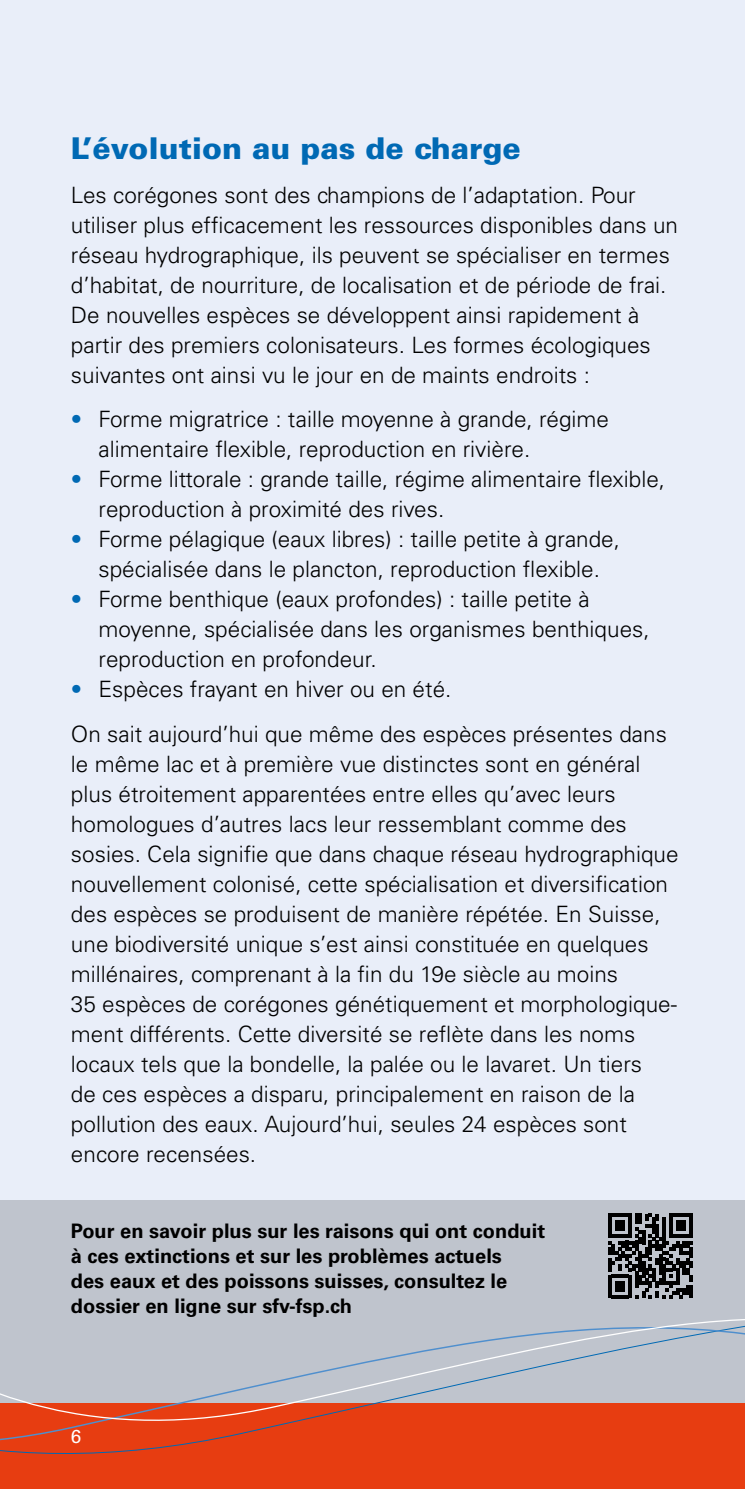
<style>
.page{position:relative;width:745px;height:1489px;background:#fff}
.page>*{position:absolute;margin:0;border:0;box-sizing:border-box;transform-origin:0 0}
.zw{font:900 30px "Univers";color:#0069b4}
.zw-2{font:300 22.5px/30px "Univers";color:#000}
.zw-3{font:700 20px/25px "Univers";color:#000}
.zw-4{font:18.75px "Univers";color:#fff}
.s1{color:#0069b4}
</style>
<div class="page">
<div style="left:0;top:0;width:744px;height:1488px;background:#e9eef9"></div>
<svg style="left:0;top:1200px;width:744px;height:288px;background:#ca9a94"></svg>
<svg style="left:607px;top:1213px;width:85px;height:85px;background:#4d4f52"></svg>
<p class="zw" style="left:71px;top:129px;width:451px">L’évolution au pas de charge</p>
<p class="zw-2" style="left:71px;top:180px;width:608px">Les corégones sont des champions de l’adaptation. Pour utiliser plus efficacement les ressources disponibles dans un réseau hydrographique, ils peuvent se spécialiser en termes d’habitat, de nourriture, de localisation et de période de frai.<br>De nouvelles espèces se développent ainsi rapidement à partir des premiers colonisateurs. Les formes écologiques suivantes ont ainsi vu le jour en de maints endroits :</p>
<p class="zw-2" style="left:98px;top:404px;width:512px;text-indent:-28px"><span class="s1">•</span> Forme migratrice : taille moyenne à grande, régime alimentaire flexible, reproduction en rivière.</p>
<p class="zw-2" style="left:98px;top:464px;width:568px;text-indent:-28px"><span class="s1">•</span> Forme littorale : grande taille, régime alimentaire flexible, reproduction à proximité des rives.</p>
<p class="zw-2" style="left:71px;top:524px;width:550px;text-align:center"><span class="s1">•</span> Forme pélagique (eaux libres) : taille petite à grande, spécialisée dans le plancton, reproduction flexible.</p>
<p class="zw-2" style="left:98px;top:584px;width:552px;text-indent:-28px"><span class="s1">•</span> Forme benthique (eaux profondes) : taille petite à moyenne, spécialisée dans les organismes benthiques, reproduction en profondeur.</p>
<p class="zw-2" style="left:71px;top:674px;width:382px"><span class="s1">•</span> Espèces frayant en hiver ou en été.</p>
<p class="zw-2" style="left:71px;top:718px;width:609px">On sait aujourd’hui que même des espèces présentes dans le même lac et à première vue distinctes sont en général plus étroitement apparentées entre elles qu’avec leurs homologues d’autres lacs leur ressemblant comme des sosies. Cela signifie que dans chaque réseau hydrographique nouvellement colonisé, cette spécialisation et diversification des espèces se produisent de manière répétée. En Suisse, une biodiversité unique s’est ainsi constituée en quelques millénaires, comprenant à la fin du 19e siècle au moins<br>35 espèces de corégones génétiquement et morphologique&shy;ment différents. Cette diversité se reflète dans les noms locaux tels que la bondelle, la palée ou le lavaret. Un tiers<br>de ces espèces a disparu, principalement en raison de la pollution des eaux. Aujourd’hui, seules 24 espèces sont encore recensées.</p>
<p class="zw-3" style="left:71px;top:1218px;width:475px">Pour en savoir plus sur les raisons qui ont conduit à ces extinctions et sur les problèmes actuels<br>des eaux et des poissons suisses, consultez le dossier en ligne sur sfv-fsp.ch</p>
<p class="zw-4" style="left:71px;top:1424px;width:12px">6</p>
</div>
